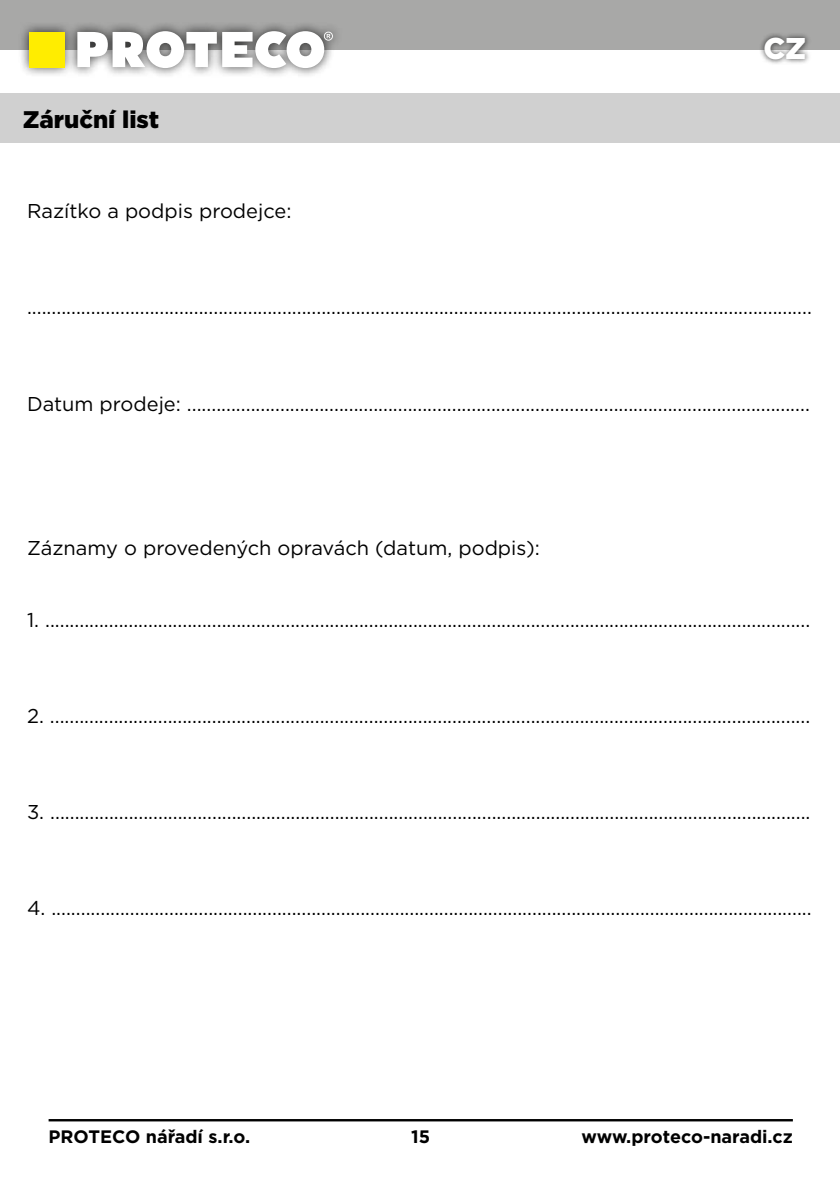
<style>
.page{position:relative;width:840px;height:1191px;background:#fff}
.page>*{position:absolute;margin:0;border:0;box-sizing:border-box;transform-origin:0 0}
.t1{font:900 30px "Gotham";color:#fff}
.t2{font:900 24px "Gotham";color:#000}
.t3{font:20px "Gotham";color:#000}
.t4{font:700 18px "Gotham";color:#000}
</style>
<div class="page">
<div style="left:0;top:0;width:839px;height:50px;background:#a8a8a7"></div>
<div style="left:18px;top:21px;width:324px;height:57px;background:#000;opacity:.75"></div>
<div style="left:29px;top:32px;width:36px;height:35px;background:#ffed00"></div>
<svg style="left:77px;top:31px;width:256px;height:37px"></svg>
<div style="left:758px;top:32px;width:52px;height:34px;background:#000;opacity:.75"></div>
<hr style="left:49px;top:1119px;width:743px;height:2px;background:#000">
<div style="left:0;top:94px;width:839px;height:49px;background:#d0d0d0"></div>
<p class="t2" style="left:23px;top:103px;width:138px">Záruční list</p>
<p class="t3" style="left:27px;top:198px;width:266px">Razítko a podpis prodejce:</p>
<h1 class="t1" style="left:762px;top:28px;width:44px">CZ</h1>
<p class="t3" style="left:27px;top:294px;width:786px">................................................................................................................................................................</p>
<p class="t3" style="left:27px;top:390px;width:784px">Datum prodeje: ...............................................................................................................................</p>
<p class="t3" style="left:27px;top:534px;width:514px">Záznamy o provedených opravách (datum, podpis):</p>
<p class="t3" style="left:27px;top:606px;width:784px">1. ............................................................................................................................................................</p>
<p class="t3" style="left:27px;top:702px;width:784px">2. ...........................................................................................................................................................</p>
<p class="t3" style="left:27px;top:798px;width:784px">3. ...........................................................................................................................................................</p>
<p class="t3" style="left:27px;top:894px;width:785px">4. ...........................................................................................................................................................</p>
<p class="t4" style="left:49px;top:1124px;width:203px">PROTECO nářadí s.r.o.</p>
<p class="t4" style="left:411px;top:1124px;width:20px">15</p>
<p class="t4" style="left:581px;top:1124px;width:213px">www.proteco-naradi.cz</p>
</div>
